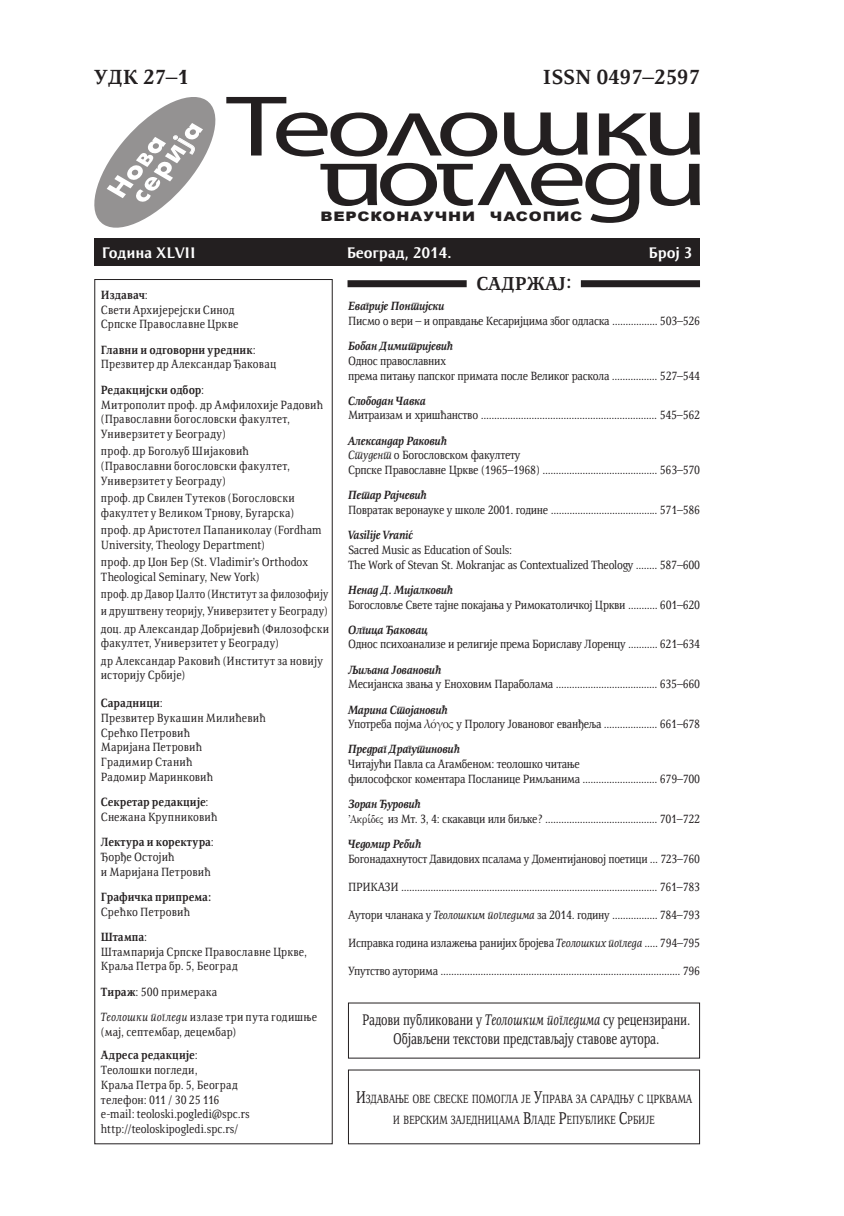
<style>
.page{position:relative;width:844px;height:1216px;background:#fff}
.page>*{position:absolute;margin:0;border:0;box-sizing:border-box;transform-origin:0 0}
.t1{font:700 21px "Resavska BG";color:#231f20}
.t2{font:700 19.25px "Resavska BG";color:#231f20}
.t3{font:15.75px/18.9px "Resavska BG";letter-spacing:-.01em;color:#231f20;text-align:center;scale:.78 1}
.t4{font:700 15.75px "Resavska BG Sans";letter-spacing:-.01em;color:#fff}
.t5{font:900 13.12px "Arial";letter-spacing:.05em;color:#231f20;scale:1.19 1}
.t6{font:12.25px/14.7px "Resavska BG";letter-spacing:-.01em;color:#231f20;scale:.91 1}
.t7{font:12.25px/14.7px "Resavska BG";letter-spacing:.015em;color:#231f20;scale:.91 1}
.t8{font:12.25px/14.7px "Resavska BG";letter-spacing:.02em;color:#231f20;scale:.91 1}
.t9{font:italic 700 12.25px "Resavska BG";letter-spacing:-.025em;color:#231f20;scale:.91 1}
.t10{font:12.25px/14.7px "Resavska BG";letter-spacing:.01em;color:#231f20;scale:.91 1}
.t11{font:12.25px/17.3px "Resavska BG";letter-spacing:-.01em;color:#231f20;text-align:justify;scale:.86 1}
.t12{font:12.25px/21px "Resavska BG";letter-spacing:-.03em;color:#231f20;text-align:center;scale:.8 1}
.t13{font:12.25px/14.7px "Resavska BG";letter-spacing:.015em;color:#231f20;scale:.9 1}
.t14{font:12.25px "Resavska BG";letter-spacing:-.01em;color:#231f20;scale:.9 1}
.t15{font:700 12.25px "Resavska BG";letter-spacing:.005em;color:#231f20;scale:.91 1}
.s1{font-weight:700;font-style:italic}
.s2{font-style:italic}
.s3{font-family:"Palatino Linotype"}
.s4{font-family:"Bwgrkl"}
.s5{font-weight:700}
.s6{font-size:17.5px}
</style>
<div class="page">
<div style="left:94px;top:279px;width:238px;height:865px;border:1px solid #231f20"></div>
<div style="left:347px;top:280px;width:119px;height:7px;background:#231f20"></div>
<div style="left:580px;top:280px;width:119px;height:7px;background:#231f20"></div>
<div style="left:94px;top:238px;width:605px;height:28px;background:#231f20"></div>
<svg style="left:94px;top:97px;width:121px;height:131px"></svg>
<svg style="left:226px;top:97px;width:271px;height:59px"></svg>
<svg style="left:504px;top:112px;width:83px;height:43px"></svg>
<svg style="left:598px;top:112px;width:101px;height:43px"></svg>
<svg style="left:650px;top:164px;width:49px;height:42px"></svg>
<svg style="left:320px;top:163px;width:319px;height:60px"></svg>
<h1 class="t1" style="left:94px;top:64px;width:96px">УДК 27–1</h1>
<h1 class="t1" style="left:543px;top:64px;width:158px">ISSN 0497–2597</h1>
<p class="t5" style="left:320px;top:207px;width:221px">ВЕРСКОНАУЧНИ ЧАСОПИС</p>
<p class="t4" style="left:102px;top:244px;width:95px">Година XLVII</p>
<p class="t4" style="left:346px;top:244px;width:107px">Београд, 2014.</p>
<p class="t4" style="left:648px;top:244px;width:45px">Број 3</p>
<p class="t9" style="left:348px;top:299px;width:108px">Евагрије Понтијски</p>
<p class="t6" style="left:348px;top:313px;width:388px">Писмо о вери – и оправдање Кесаријцима због одласка ................. 503–526</p>
<p class="t9" style="left:348px;top:339px;width:117px">Бобан Димитријевић</p>
<p class="t6" style="left:348px;top:353px;width:388px">Однос православних<br>према питању папског примата после Великог раскола ................. 527–544</p>
<p class="t9" style="left:348px;top:393px;width:87px">Слободан Чавка</p>
<p class="t6" style="left:348px;top:408px;width:388px">Митраизам и хришћанство .................................................................. 545–562</p>
<p class="t6" style="left:348px;top:433px;width:388px"><span class="s1">Александар Раковић<br></span><span class="s2">Студент</span> о Богословском факултету<br>Српске Православне Цркве (1965–1968) ........................................... 563–570</p>
<p class="t9" style="left:348px;top:488px;width:88px">Петар Рајчевић</p>
<p class="t6" style="left:348px;top:502px;width:388px">Повратак веронауке у школе 2001. године ........................................ 571–586</p>
<p class="t9" style="left:348px;top:528px;width:73px">Vasilije Vranić</p>
<p class="t6" style="left:348px;top:542px;width:388px">Sacred Music as Education of Souls:<br>The Work of Stevan St. Mokranjac as Contextualized Theology ........ 587–600</p>
<p class="t9" style="left:348px;top:582px;width:117px">Ненад Д. Мијалковић</p>
<p class="t6" style="left:348px;top:597px;width:388px">Богословље Свете тајне покајања у Римокатоличкој Цркви ........... 601–620</p>
<p class="t9" style="left:348px;top:622px;width:89px">Олгица Ђаковац</p>
<p class="t6" style="left:348px;top:637px;width:388px">Однос психоанализе и религије према Бориславу Лоренцу ........... 621–634</p>
<p class="t9" style="left:348px;top:662px;width:104px">Љиљана Јовановић</p>
<p class="t6" style="left:348px;top:677px;width:388px">Месијанска звања у Еноховим Параболама ...................................... 635–660</p>
<p class="t6" style="left:348px;top:702px;width:388px"><span class="s1">Марина Стојановић<br></span>Употреба појма <span class="s3">λόγος</span> у Прологу Јовановог еванђеља .................... 661–678</p>
<p class="t9" style="left:348px;top:742px;width:124px">Предраг Драгутиновић</p>
<p class="t6" style="left:348px;top:756px;width:388px">Читајући Павла са Агамбеном: теолошко читање<br>философског коментара Посланице Римљанима ............................ 679–700</p>
<p class="t6" style="left:348px;top:796px;width:388px"><span class="s1">Зоран Ђуровић<br></span><span class="s4">VAkri,dej</span> из Мт. 3, 4: скакавци или биљке? .......................................... 701–722</p>
<p class="t9" style="left:348px;top:836px;width:82px">Чедомир Ребић</p>
<p class="t14" style="left:348px;top:851px;width:392px">Богонадахнутост Давидових псалама у Доментијановој поетици ... 723–760</p>
<p class="t6" style="left:348px;top:879px;width:388px">ПРИКАЗИ ................................................................................................ 761–783</p>
<p class="t6" style="left:348px;top:907px;width:388px">Аутори чланака у <span class="s2">Теолошким погледима</span> за 2014. годину ................. 784–793</p>
<p class="t6" style="left:348px;top:935px;width:388px">Исправка година излажења ранијих бројева <span class="s2">Теолошких погледа</span> ..... 794–795</p>
<p class="t6" style="left:348px;top:963px;width:388px">Упутство ауторима .......................................................................................... 796</p>
<h2 class="t2" style="left:476px;top:272px;width:97px">САДРЖАЈ:</h2>
<p class="t7" style="left:101px;top:287px;width:153px"><span class="s5">Издавач</span>:<br>Свети Архијерејски Синод<br>Српске Православне Цркве</p>
<p class="t7" style="left:101px;top:342px;width:194px"><span class="s5">Главни и одговорни уредник</span>:<br>Презвитер др Александар Ђаковац</p>
<p class="t8" style="left:101px;top:382px;width:246px"><span class="s5">Редакцијски одбор</span>:<br>Митрополит проф. др Амфилохије Радовић (Православни богословски факултет,<br>Универзитет у Београду)</p>
<p class="t7" style="left:101px;top:444px;width:209px">проф. др Богољуб Шијаковић (Православни богословски факултет,<br>Универзитет у Београду)</p>
<p class="t13" style="left:101px;top:490px;width:217px">проф. др Свилен Тутеков (Богословски факултет у Великом Трнову, Бугарска)</p>
<p class="t10" style="left:101px;top:522px;width:244px">проф. др Аристотел Папаниколау (Fordham<br>University, Theology Department)</p>
<p class="t6" style="left:101px;top:554px;width:229px">проф. др Џон Бер (St. Vladimir’s Orthodox<br>Theological Seminary, New York)</p>
<p class="t11" style="left:101px;top:585px;width:267px">проф. др Давор Џалто (Институт за филозофију и друштвену теорију, Универзитет у Београду) доц. др Александар Добријевић (Филозофски</p>
<p class="t8" style="left:101px;top:634px;width:246px;line-height:17.3px">факултет, Универзитет у Београду)<br>др Александар Раковић (Институт за новију</p>
<p class="t10" style="left:101px;top:667px;width:94px">историју Србије)</p>
<p class="t8" style="left:101px;top:695px;width:183px"><span class="s5">Сарадници</span>:<br>Презвитер Вукашин Милићевић<br>Срећко Петровић<br>Маријана Петровић<br>Градимир Станић<br>Радомир Маринковић</p>
<p class="t7" style="left:101px;top:794px;width:130px"><span class="s5">Секретар редакције</span>:<br>Снежана Крупниковић</p>
<p class="t7" style="left:101px;top:834px;width:126px"><span class="s5">Лектура и коректура</span>:<br>Ђорђе Остојић<br>и Маријана Петровић</p>
<p class="t15" style="left:101px;top:889px;width:123px">Графичка припрема:</p>
<p class="t7" style="left:101px;top:898px;width:99px;line-height:25.4px">Срећко Петровић<br><span class="s5">Штампа</span>:</p>
<p class="t7" style="left:101px;top:944px;width:228px">Штампарија Српске Православне Цркве,<br>Краља Петра бр. 5, Београд</p>
<p class="t8" style="left:101px;top:978px;width:239px;line-height:25.4px"><span class="s5">Тираж</span>: 500 примерака<br><span class="s2">Теолошки погледи</span> излазе три пута годишње</p>
<p class="t10" style="left:101px;top:1019px;width:150px;line-height:23.6px">(мај, септембар, децембар)<br><span class="s5">Адреса редакције</span>:</p>
<p class="t6" style="left:101px;top:1062px;width:165px">Теолошки погледи,<br>Краља Петра бр. 5, Београд телефон: 011 / 30 25 116 e-mail: teoloski.pogledi@spc.rs http://teoloskipogledi.spc.rs/</p>
<p class="t3" style="left:362px;top:1010px;width:422px">Радови публиковани у <span class="s2">Теолошким погледима</span> су рецензирани.<br>Објављени текстови представљају ставове аутора.</p>
<p class="t12" style="left:355px;top:1088px;width:422px"><span class="s6">И</span>здавање ове свеске помогла је <span class="s6">У</span>права за сарадњу с црквама и верским заједницама <span class="s6">В</span>ладе <span class="s6">Р</span>епублике <span class="s6">С</span>рбије</p>
</div>
